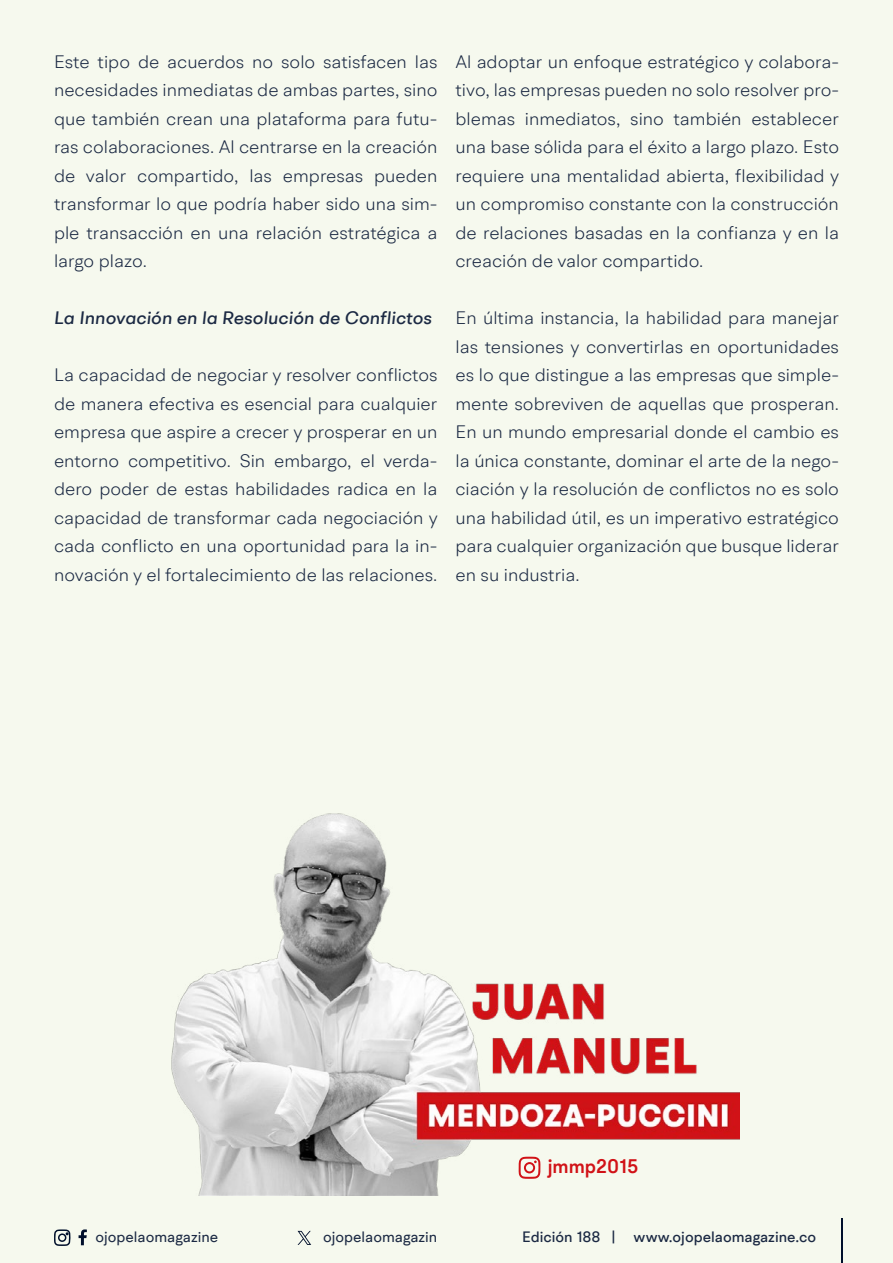
<style>
.page{position:relative;width:893px;height:1263px;background:#f6f9ee}
.page>*{position:absolute;margin:0;border:0;box-sizing:border-box;transform-origin:0 0}
.t1{font:600 19.2px "BR Hendrix";color:#d11217}
.t2{font:300 18px/28.5px "BR Hendrix";color:#1b2943;text-align:justify}
.t3{font:italic 500 18px "BR Hendrix";color:#1b2943}
.t4{font:500 15px "BR Hendrix";color:#1b2943}
.t5{font:15px "BR Hendrix";color:#1b2943}
</style>
<div class="page">
<svg style="left:79px;top:1229px;width:8px;height:16px"></svg>
<svg style="left:54px;top:1229px;width:17px;height:17px"></svg>
<hr style="left:841px;top:1219px;width:1px;height:44px;background:#000f2b">
<svg style="left:298px;top:1231px;width:13px;height:14px"></svg>
<img style="left:172px;top:814px;width:567px;height:381px">
<svg style="left:518px;top:1157px;width:23px;height:22px"></svg>
<p class="t2" style="left:54px;top:47px;width:385px">Este tipo de acuerdos no solo satisfacen las necesidades inmediatas de ambas partes, sino que también crean una plataforma para futu&shy;ras colaboraciones. Al centrarse en la creación de valor compartido, las empresas pueden transformar lo que podría haber sido una sim&shy;ple transacción en una relación estratégica a largo plazo.</p>
<p class="t3" style="left:54px;top:307px;width:380px">La Innovación en la Resolución de Conflictos</p>
<p class="t2" style="left:54px;top:360px;width:385px">La capacidad de negociar y resolver conflictos de manera efectiva es esencial para cualquier empresa que aspire a crecer y prosperar en un entorno competitivo. Sin embargo, el verda&shy;dero poder de estas habilidades radica en la capacidad de transformar cada negociación y cada conflicto en una oportunidad para la in&shy;novación y el fortalecimiento de las relaciones.</p>
<p class="t2" style="left:455px;top:47px;width:385px">Al adoptar un enfoque estratégico y colabora&shy;tivo, las empresas pueden no solo resolver pro&shy;blemas inmediatos, sino también establecer una base sólida para el éxito a largo plazo. Esto requiere una mentalidad abierta, flexibilidad y un compromiso constante con la construcción de relaciones basadas en la confianza y en la creación de valor compartido.</p>
<p class="t2" style="left:455px;top:303px;width:385px">En última instancia, la habilidad para manejar las tensiones y convertirlas en oportunidades es lo que distingue a las empresas que simple&shy;mente sobreviven de aquellas que prosperan.<br>En un mundo empresarial donde el cambio es la única constante, dominar el arte de la nego&shy;ciación y la resolución de conflictos no es solo una habilidad útil, es un imperativo estratégico para cualquier organización que busque liderar en su industria.</p>
<p class="t1" style="left:548px;top:1155px;width:92px">jmmp2015</p>
<p class="t5" style="left:96px;top:1227px;width:124px">ojopelaomagazine</p>
<p class="t5" style="left:323px;top:1227px;width:116px">ojopelaomagazin</p>
<p class="t4" style="left:522px;top:1227px;width:295px">Edición 188 | www.ojopelaomagazine.co</p>
</div>
